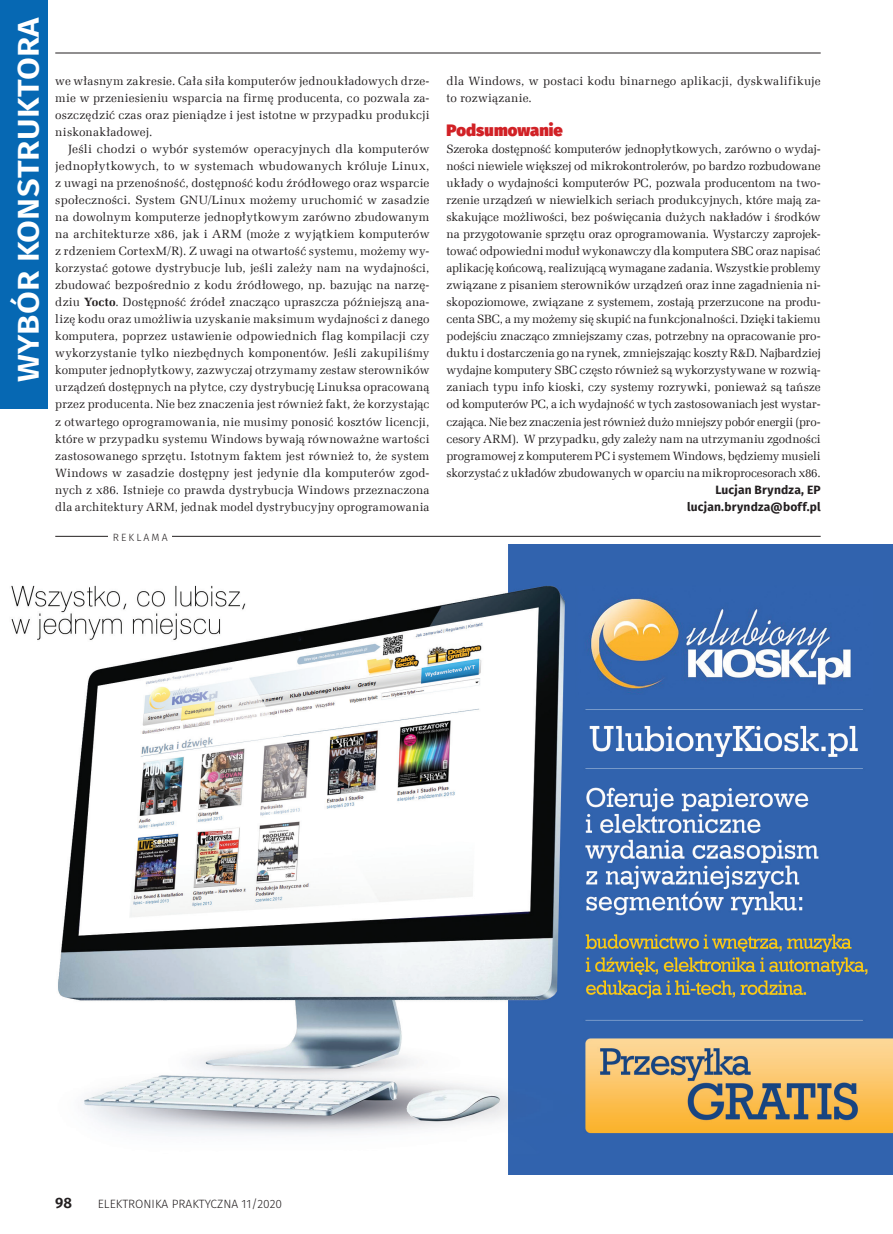
<style>
.page{position:relative;width:893px;height:1234px;background:#fff}
.page>*{position:absolute;margin:0;border:0;box-sizing:border-box;transform-origin:0 0}
.t1{font:600 30px "Fira Sans";letter-spacing:.01em;color:#fff;scale:1.1 1}
._3_Srodtytul{font:900 16.5px "Fira Sans";letter-spacing:.005em;color:#d12126}
.t2{font:600 15px "Fira Sans";color:#231f20}
._1_Body{font:12px/17px "Zapf Ellipt EU";letter-spacing:.01em;color:#231f20;text-align:justify}
._0_autor{font:700 12px "Fira Sans";letter-spacing:.015em;color:#231f20}
.t3{font:300 12px "Fira Sans";color:#231f20}
.t4{font:300 10.5px "Fira Sans";letter-spacing:.2em;color:#231f20}
.s1{font-weight:700}
</style>
<div class="page">
<hr style="left:55px;top:53px;width:766px;height:1px;background:#231f20">
<div style="left:0;top:0;width:47px;height:408px;background:#0668b3"></div>
<img style="left:11px;top:544px;width:882px;height:630px">
<hr style="left:55px;top:536px;width:766px;height:1px;background:#231f20">
<div style="left:108px;top:528px;width:64px;height:16px;background:#fff"></div>
<p class="t1" style="left:4px;top:382px;width:334px;rotate:-90deg">WYBÓR KONSTRUKTORA</p>
<p class="_1_Body" style="left:55px;top:73px;width:376px">we własnym zakresie. Cała siła komputerów jednoukładowych drze&shy;mie w przeniesieniu wsparcia na firmę producenta, co pozwala za&shy;oszczędzić czas oraz pieniądze i jest istotne w przypadku produkcji niskonakładowej.</p>
<p class="_1_Body" style="left:55px;top:141px;width:376px;text-indent:13px">Jeśli chodzi o wybór systemów operacyjnych dla komputerów jednopłytkowych, to w systemach wbudowanych króluje Linux, z uwagi na przenośność, dostępność kodu źródłowego oraz wsparcie społeczności. System GNU/Linux możemy uruchomić w zasadzie na dowolnym komputerze jednopłytkowym zarówno zbudowanym na architekturze x86, jak i ARM (może z wyjątkiem komputerów z rdzeniem CortexM/R). Z uwagi na otwartość systemu, możemy wy&shy;korzystać gotowe dystrybucje lub, jeśli zależy nam na wydajności, zbudować bezpośrednio z kodu źródłowego, np. bazując na narzę&shy;dziu <span class="s1">Yocto</span>. Dostępność źródeł znacząco upraszcza późniejszą ana&shy;lizę kodu oraz umożliwia uzyskanie maksimum wydajności z danego komputera, poprzez ustawienie odpowiednich flag kompilacji czy wykorzystanie tylko niezbędnych komponentów. Jeśli zakupiliśmy komputer jednopłytkowy, zazwyczaj otrzymamy zestaw sterowników urządzeń dostępnych na płytce, czy dystrybucję Linuksa opracowaną przez producenta. Nie bez znaczenia jest również fakt, że korzystając z otwartego oprogramowania, nie musimy ponosić kosztów licencji, które w przypadku systemu Windows bywają równoważne wartości zastosowanego sprzętu. Istotnym faktem jest również to, że system Windows w zasadzie dostępny jest jedynie dla komputerów zgod&shy;nych z x86. Istnieje co prawda dystrybucja Windows przeznaczona dla architektury ARM, jednak model dystrybucyjny oprogramowania</p>
<p class="t4" style="left:113px;top:530px;width:56px">REKLAMA</p>
<p class="_1_Body" style="left:446px;top:73px;width:376px">dla Windows, w postaci kodu binarnego aplikacji, dyskwalifikuje to rozwiązanie.</p>
<p class="_3_Srodtytul" style="left:446px;top:115px;width:118px">Podsumowanie</p>
<p class="_1_Body" style="left:446px;top:141px;width:376px">Szeroka dostępność komputerów jednopłytkowych, zarówno o wydaj&shy;ności niewiele większej od mikrokontrolerów, po bardzo rozbudowane układy o wydajności komputerów PC, pozwala producentom na two&shy;rzenie urządzeń w niewielkich seriach produkcyjnych, które mają za&shy;skakujące możliwości, bez poświęcania dużych nakładów i środków na przygotowanie sprzętu oraz oprogramowania. Wystarczy zaprojek&shy;tować odpowiedni moduł wykonawczy dla komputera SBC oraz napisać aplikację końcową, realizującą wymagane zadania. Wszystkie problemy związane z pisaniem sterowników urządzeń oraz inne zagadnienia ni&shy;skopoziomowe, związane z systemem, zostają przerzucone na produ&shy;centa SBC, a my możemy się skupić na funkcjonalności. Dzięki takiemu podejściu znacząco zmniejszamy czas, potrzebny na opracowanie pro&shy;duktu i dostarczenia go na rynek, zmniejszając koszty R&amp;D. Najbardziej wydajne komputery SBC często również są wykorzystywane w rozwią&shy;zaniach typu info kioski, czy systemy rozrywki, ponieważ są tańsze od komputerów PC, a ich wydajność w tych zastosowaniach jest wystar&shy;czająca. Nie bez znaczenia jest również dużo mniejszy pobór energii (pro&shy;cesory ARM). W przypadku, gdy zależy nam na utrzymaniu zgodności programowej z komputerem PC i systemem Windows, będziemy musieli skorzystać z układów zbudowanych w oparciu na mikroprocesorach x86.</p>
<p class="_0_autor" style="left:715px;top:479px;width:107px">Lucjan Bryndza, EP</p>
<p class="_0_autor" style="left:687px;top:496px;width:135px">lucjan.bryndza@boff.pl</p>
<p class="t2" style="left:55px;top:1190px;width:18px">98</p>
<p class="t3" style="left:98px;top:1195px;width:186px">ELEKTRONIKA PRAKTYCZNA 11/2020</p>
</div>
